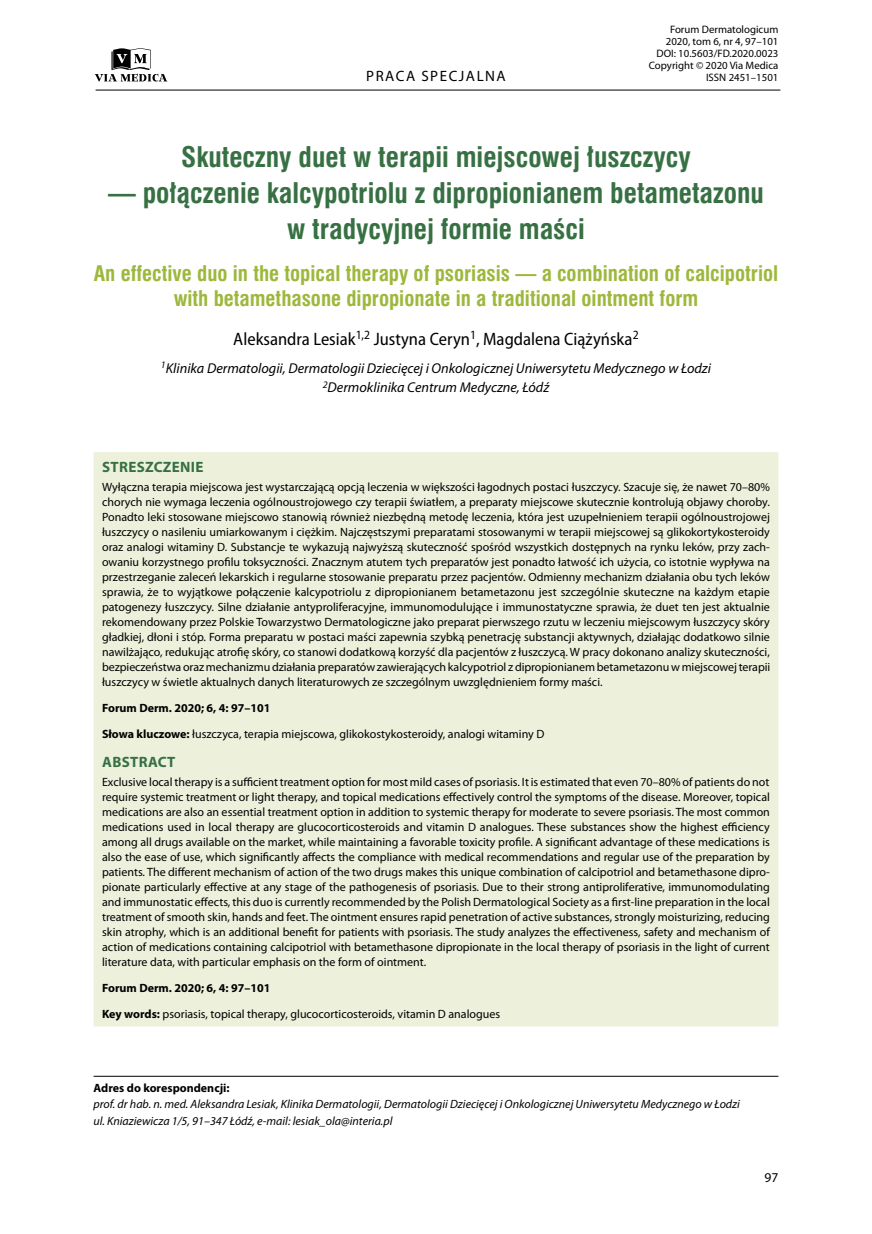
<style>
.page{position:relative;width:872px;height:1234px;background:#fff}
.page>*{position:absolute;margin:0;border:0;box-sizing:border-box;transform-origin:0 0}
.t1{font:700 27.75px/36px "Swis 721 Cn EU";color:#377043;text-align:center}
.t2{font:700 21px/25.2px "Swis 721 Cn EU";color:#9db83c;text-align:center}
.t3{font:semi-condensed 18px "Myriad Pro";color:#000}
.t4{font:700 15px "Myriad Pro";letter-spacing:.02em;color:#377043}
.t5{font:15px "Myriad Pro";letter-spacing:.1em;color:#000}
.t6{font:italic 14.25px/19.5px "Myriad Pro";color:#000;text-align:center}
.t7{font:13.5px "Myriad Pro";color:#000}
.t8{font:12px/15px "Myriad Pro";color:#000;text-align:justify}
.t9{font:italic 12px/16.5px "Myriad Pro";color:#000}
.t10{font:700 12px "Myriad Pro";color:#000}
.t11{font:10.8px/12px "Myriad Pro";color:#000;text-align:right}
.s1{font-weight:700}
</style>
<div class="page">
<svg style="left:95px;top:48px;width:72px;height:34px"></svg>
<hr style="left:96px;top:90px;width:684px;height:1px;background:#000">
<div style="left:94px;top:452px;width:684px;height:574px;background:#edf1dc"></div>
<hr style="left:94px;top:1075px;width:684px;height:1px;background:#000">
<p class="t5" style="left:366px;top:68px;width:141px">PRACA SPECJALNA</p>
<p class="t11" style="left:649px;top:23px;width:131px">Forum Dermatologicum<br>2020, tom 6, nr 4, 97–101<br>DOI: 10.5603/FD.2020.0023<br>Copyright © 2020 Via Medica<br>ISSN 2451–1501</p>
<h1 class="t1" style="left:181px;top:140px;width:511px">Skuteczny duet w terapii miejscowej łuszczycy</h1>
<h1 class="t1" style="left:108px;top:176px;width:657px">— połączenie kalcypotriolu z dipropionianem betametazonu w tradycyjnej formie maści</h1>
<h2 class="t2" style="left:94px;top:262px;width:686px">An effective duo in the topical therapy of psoriasis — a combination of calcipotriol with betamethasone dipropionate in a traditional ointment form</h2>
<h3 class="t3" style="left:233px;top:329px;width:407px">Aleksandra Lesiak<sup>1,2</sup> Justyna Ceryn<sup>1</sup>, Magdalena Ciążyńska<sup>2</sup></h3>
<p class="t6" style="left:161px;top:358px;width:552px"><sup>1</sup>Klinika Dermatologii, Dermatologii Dziecięcej i Onkologicznej Uniwersytetu Medycznego w Łodzi<br><sup>2</sup>Dermoklinika Centrum Medyczne, Łódź</p>
<p class="t4" style="left:102px;top:458px;width:103px">STRESZCZENIE</p>
<p class="t8" style="left:102px;top:479px;width:669px">Wyłączna terapia miejscowa jest wystarczającą opcją leczenia w większości łagodnych postaci łuszczycy. Szacuje się, że nawet 70–80% chorych nie wymaga leczenia ogólnoustrojowego czy terapii światłem, a preparaty miejscowe skutecznie kontrolują objawy choroby.<br>Ponadto leki stosowane miejscowo stanowią również niezbędną metodę leczenia, która jest uzupełnieniem terapii ogólnoustrojowej łuszczycy o nasileniu umiarkowanym i ciężkim. Najczęstszymi preparatami stosowanymi w terapii miejscowej są glikokortykosteroidy oraz analogi witaminy D. Substancje te wykazują najwyższą skuteczność spośród wszystkich dostępnych na rynku leków, przy zach&shy;owaniu korzystnego profilu toksyczności. Znacznym atutem tych preparatów jest ponadto łatwość ich użycia, co istotnie wypływa na przestrzeganie zaleceń lekarskich i regularne stosowanie preparatu przez pacjentów. Odmienny mechanizm działania obu tych leków sprawia, że to wyjątkowe połączenie kalcypotriolu z dipropionianem betametazonu jest szczególnie skuteczne na każdym etapie patogenezy łuszczycy. Silne działanie antyproliferacyjne, immunomodulujące i immunostatyczne sprawia, że duet ten jest aktualnie rekomendowany przez Polskie Towarzystwo Dermatologiczne jako preparat pierwszego rzutu w leczeniu miejscowym łuszczycy skóry gładkiej, dłoni i stóp. Forma preparatu w postaci maści zapewnia szybką penetrację substancji aktywnych, działając dodatkowo silnie nawilżająco, redukując atrofię skóry, co stanowi dodatkową korzyść dla pacjentów z łuszczycą. W pracy dokonano analizy skuteczności, bezpieczeństwa oraz mechanizmu działania preparatów zawierających kalcypotriol z dipropionianem betametazonu w miejscowej terapii łuszczycy w świetle aktualnych danych literaturowych ze szczególnym uwzględnieniem formy maści.</p>
<p class="t8" style="left:102px;top:695px;width:444px;line-height:26px"><span class="s1">Forum Derm. 2020; 6, 4: 97–101<br>Słowa kluczowe:</span> łuszczyca, terapia miejscowa, glikokostykosteroidy, analogi witaminy D</p>
<p class="t4" style="left:102px;top:753px;width:75px">ABSTRACT</p>
<p class="t8" style="left:102px;top:774px;width:669px">Exclusive local therapy is a sufficient treatment option for most mild cases of psoriasis. It is estimated that even 70–80% of patients do not require systemic treatment or light therapy, and topical medications effectively control the symptoms of the disease. Moreover, topical medications are also an essential treatment option in addition to systemic therapy for moderate to severe psoriasis. The most common medications used in local therapy are glucocorticosteroids and vitamin D analogues. These substances show the highest efficiency among all drugs available on the market, while maintaining a favorable toxicity profile. A significant advantage of these medications is also the ease of use, which significantly affects the compliance with medical recommendations and regular use of the preparation by patients. The different mechanism of action of the two drugs makes this unique combination of calcipotriol and betamethasone dipro&shy;pionate particularly effective at any stage of the pathogenesis of psoriasis. Due to their strong antiproliferative, immunomodulating and immunostatic effects, this duo is currently recommended by the Polish Dermatological Society as a first-line preparation in the local treatment of smooth skin, hands and feet. The ointment ensures rapid penetration of active substances, strongly moisturizing, reducing skin atrophy, which is an additional benefit for patients with psoriasis. The study analyzes the effectiveness, safety and mechanism of action of medications containing calcipotriol with betamethasone dipropionate in the local therapy of psoriasis in the light of current literature data, with particular emphasis on the form of ointment.</p>
<p class="t8" style="left:102px;top:974px;width:400px;line-height:26px"><span class="s1">Forum Derm. 2020; 6, 4: 97–101<br>Key words:</span> psoriasis, topical therapy, glucocorticosteroids, vitamin D analogues</p>
<p class="t10" style="left:94px;top:1080px;width:138px">Adres do korespondencji:</p>
<p class="t9" style="left:94px;top:1096px;width:648px">prof. dr hab. n. med. Aleksandra Lesiak, Klinika Dermatologii, Dermatologii Dziecięcej i Onkologicznej Uniwersytetu Medycznego w Łodzi ul. Kniaziewicza 1/5, 91–347 Łódź, e-mail: lesiak_ola@interia.pl</p>
<p class="t7" style="left:764px;top:1170px;width:15px">97</p>
</div>
